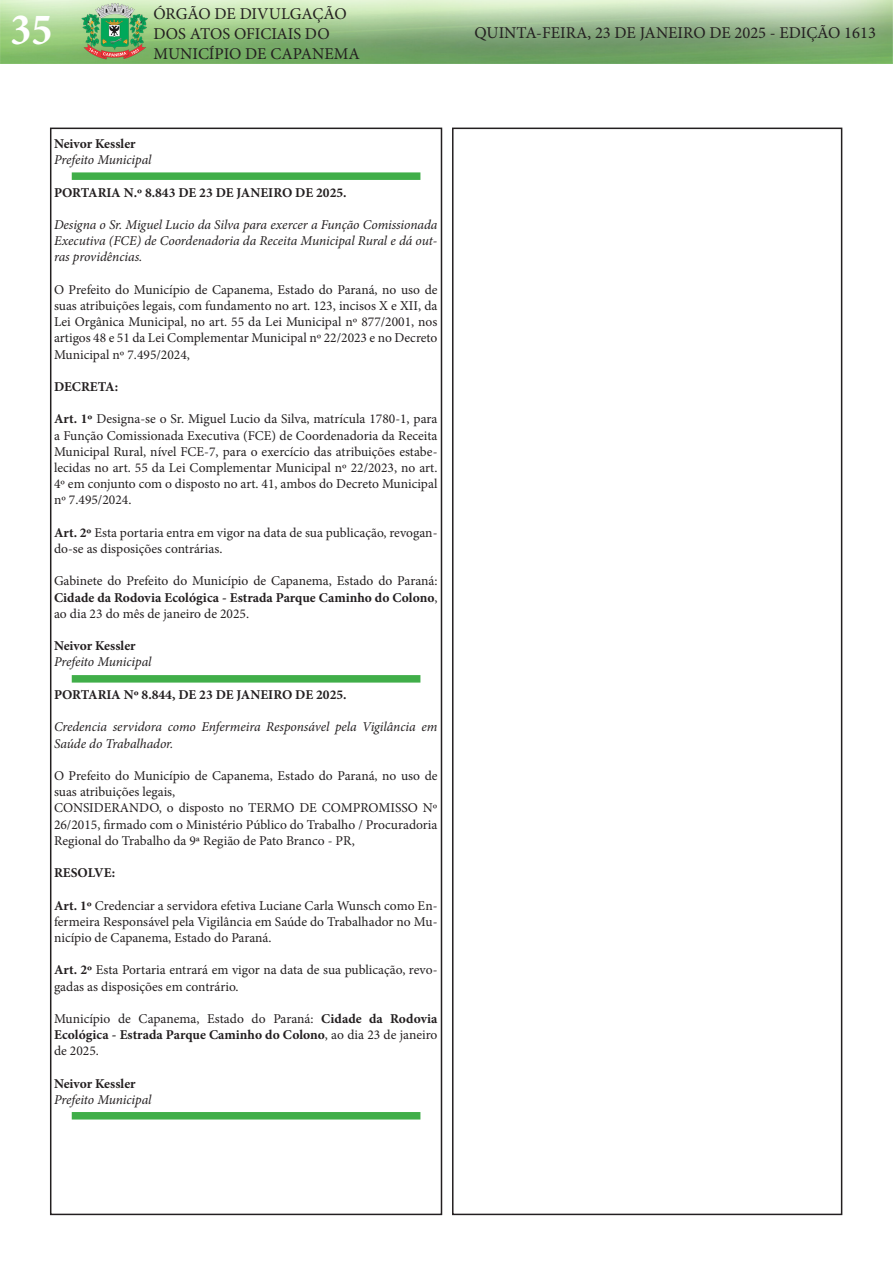
<style>
.page{position:relative;width:893px;height:1263px;background:#fff}
.page>*{position:absolute;margin:0;border:0;box-sizing:border-box;transform-origin:0 0}
.t1{font:700 condensed 45px "Minion Pro";color:#fff}
.t2{font:16.5px/19.8px "Minion Pro";color:#231f20}
.t3{font:13.5px/16.2px "Minion Pro";color:#231f20;text-align:justify}
.t4{font:italic 13.5px/16.2px "Minion Pro";letter-spacing:-.005em;color:#231f20;text-align:justify}
.t5{font:700 13.5px "Minion Pro";color:#231f20}
.s1{font-weight:700}
</style>
<div class="page">
<div style="left:50px;top:128px;width:392px;height:1087px;border:2px solid #231f20"></div>
<img style="left:0;top:0;width:893px;height:64px">
<div style="left:452px;top:128px;width:390px;height:1087px;border:2px solid #231f20"></div>
<div style="left:72px;top:172px;width:348px;height:8px;background:#40ae49"></div>
<div style="left:72px;top:675px;width:348px;height:8px;background:#40ae49"></div>
<div style="left:72px;top:1112px;width:348px;height:7px;background:#40ae49"></div>
<h1 class="t1" style="left:11px;top:-1px;width:43px">35</h1>
<p class="t2" style="left:153px;top:4px;width:208px">ÓRGÃO DE DIVULGAÇÃO<br>DOS ATOS OFICIAIS DO<br>MUNICÍPIO DE CAPANEMA</p>
<p class="t5" style="left:54px;top:134px;width:83px">Neivor Kessler</p>
<p class="t4" style="left:54px;top:152px;width:99px">Prefeito Municipal</p>
<p class="t5" style="left:54px;top:183px;width:294px">PORTARIA N.º 8.843 DE 23 DE JANEIRO DE 2025.</p>
<p class="t4" style="left:54px;top:217px;width:385px">Designa o Sr. Miguel Lucio da Silva para exercer a Função Comissionada Executiva (FCE) de Coordenadoria da Receita Municipal Rural e dá out&shy;ras providências.</p>
<p class="t3" style="left:54px;top:281px;width:385px">O Prefeito do Município de Capanema, Estado do Paraná, no uso de suas atribuições legais, com fundamento no art. 123, incisos X e XII, da Lei Orgânica Municipal, no art. 55 da Lei Municipal nº 877/2001, nos artigos 48 e 51 da Lei Complementar Municipal nº 22/2023 e no Decreto Municipal nº 7.495/2024,</p>
<p class="t5" style="left:54px;top:377px;width:66px">DECRETA:</p>
<p class="t3" style="left:54px;top:411px;width:385px"><span class="s1">Art. 1º</span> Designa-se o Sr. Miguel Lucio da Silva, matrícula 1780-1, para a Função Comissionada Executiva (FCE) de Coordenadoria da Receita Municipal Rural, nível FCE-7, para o exercício das atribuições estabe&shy;lecidas no art. 55 da Lei Complementar Municipal nº 22/2023, no art.<br>4º em conjunto com o disposto no art. 41, ambos do Decreto Municipal nº 7.495/2024.</p>
<p class="t3" style="left:54px;top:524px;width:385px"><span class="s1">Art. 2º</span> Esta portaria entra em vigor na data de sua publicação, revogan&shy;do-se as disposições contrárias.</p>
<p class="t3" style="left:54px;top:573px;width:385px">Gabinete do Prefeito do Município de Capanema, Estado do Paraná:<br><span class="s1">Cidade da Rodovia Ecológica - Estrada Parque Caminho do Colono</span>, ao dia 23 do mês de janeiro de 2025.</p>
<p class="t5" style="left:54px;top:636px;width:83px">Neivor Kessler</p>
<p class="t4" style="left:54px;top:654px;width:99px">Prefeito Municipal</p>
<p class="t5" style="left:54px;top:685px;width:294px">PORTARIA Nº 8.844, DE 23 DE JANEIRO DE 2025.</p>
<p class="t4" style="left:54px;top:719px;width:385px">Credencia servidora como Enfermeira Responsável pela Vigilância em<br>Saúde do Trabalhador.</p>
<p class="t3" style="left:54px;top:767px;width:385px">O Prefeito do Município de Capanema, Estado do Paraná, no uso de suas atribuições legais,</p>
<p class="t3" style="left:54px;top:800px;width:385px">CONSIDERANDO, o disposto no TERMO DE COMPROMISSO Nº 26/2015, firmado com o Ministério Público do Trabalho / Procuradoria Regional do Trabalho da 9ª Região de Pato Branco - PR,</p>
<p class="t5" style="left:54px;top:863px;width:63px">RESOLVE:</p>
<p class="t3" style="left:54px;top:897px;width:385px"><span class="s1">Art. 1º</span> Credenciar a servidora efetiva Luciane Carla Wunsch como En&shy;fermeira Responsável pela Vigilância em Saúde do Trabalhador no Mu&shy;nicípio de Capanema, Estado do Paraná.</p>
<p class="t3" style="left:54px;top:962px;width:385px"><span class="s1">Art. 2º</span> Esta Portaria entrará em vigor na data de sua publicação, revo&shy;gadas as disposições em contrário.</p>
<p class="t3" style="left:54px;top:1010px;width:385px">Município de Capanema, Estado do Paraná: <span class="s1">Cidade da Rodovia Ecológica - Estrada Parque Caminho do Colono</span>, ao dia 23 de janeiro de 2025.</p>
<p class="t5" style="left:54px;top:1074px;width:83px">Neivor Kessler</p>
<p class="t4" style="left:54px;top:1091px;width:99px">Prefeito Municipal</p>
<p class="t2" style="left:474px;top:23px;width:403px">QUINTA-FEIRA, 23 DE JANEIRO DE 2025 - EDIÇÃO 1613</p>
</div>
